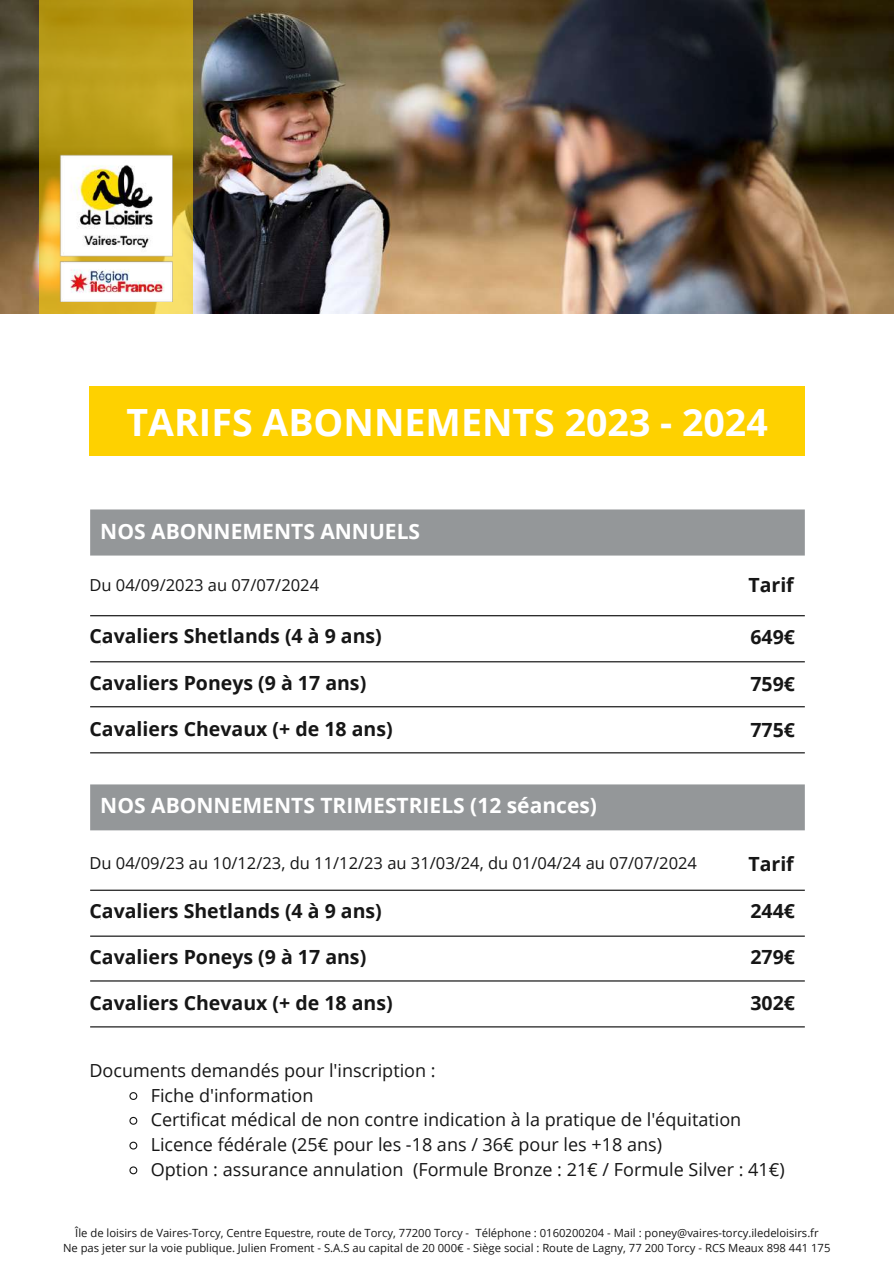
<style>
.page{position:relative;width:894px;height:1264px;background:#fff}
.page>*{position:absolute;margin:0;border:0;box-sizing:border-box;transform-origin:0 0}
.t1{font:700 37.5px "Open Sans";color:#fff}
.t2{font:700 21px "Open Sans";color:#fff}
.t3{font:700 19.5px "Open Sans";color:#161616}
.t4{font:18px/24.8px "Open Sans";color:#161616}
.t5{font:16.5px "Open Sans";color:#161616}
.t6{font:11.25px/15px "Open Sans";color:#161616;text-align:center}
</style>
<div class="page">
<img style="left:90px;top:509px;width:343px;height:245px">
<img style="left:433px;top:509px;width:372px;height:245px">
<div style="left:101px;top:625px;width:279px;height:30px;background:#fff"></div>
<div style="left:101px;top:672px;width:279px;height:30px;background:#fff"></div>
<div style="left:101px;top:719px;width:279px;height:30px;background:#fff"></div>
<div style="left:660px;top:625px;width:90px;height:30px;background:#fff"></div>
<div style="left:660px;top:672px;width:90px;height:30px;background:#fff"></div>
<div style="left:660px;top:719px;width:90px;height:30px;background:#fff"></div>
<div style="left:653px;top:578px;width:90px;height:30px;background:#fff"></div>
<div style="left:101px;top:519px;width:279px;height:30px;background:#949799"></div>
<img style="left:90px;top:784px;width:343px;height:244px">
<img style="left:433px;top:784px;width:372px;height:244px">
<div style="left:101px;top:899px;width:279px;height:30px;background:#fff"></div>
<div style="left:101px;top:946px;width:279px;height:31px;background:#fff"></div>
<div style="left:101px;top:993px;width:279px;height:30px;background:#fff"></div>
<div style="left:660px;top:899px;width:90px;height:30px;background:#fff"></div>
<div style="left:660px;top:946px;width:90px;height:31px;background:#fff"></div>
<div style="left:660px;top:993px;width:90px;height:30px;background:#fff"></div>
<div style="left:653px;top:852px;width:90px;height:30px;background:#fff"></div>
<div style="left:101px;top:794px;width:279px;height:30px;background:#949799"></div>
<img style="left:0;top:0;width:893px;height:313px">
<svg style="left:40px;top:0;width:152px;height:313px;background:#c2a320"></svg>
<img style="left:59px;top:154px;width:113px;height:148px">
<div style="left:89px;top:386px;width:715px;height:69px;background:#fed100"></div>
<svg style="left:129px;top:1092px;width:9px;height:8px"></svg>
<svg style="left:129px;top:1116px;width:9px;height:9px"></svg>
<svg style="left:129px;top:1141px;width:9px;height:9px"></svg>
<svg style="left:129px;top:1166px;width:9px;height:9px"></svg>
<h1 class="t1" style="left:126px;top:395px;width:642px">TARIFS ABONNEMENTS 2023 - 2024</h1>
<h2 class="t2" style="left:100px;top:516px;width:321px">NOS ABONNEMENTS ANNUELS</h2>
<h3 class="t5" style="left:89px;top:573px;width:231px">Du 04/09/2023 au 07/07/2024</h3>
<h3 class="t3" style="left:89px;top:622px;width:294px">Cavaliers Shetlands (4 à 9 ans)</h3>
<h3 class="t3" style="left:89px;top:668px;width:278px">Cavaliers Poneys (9 à 17 ans)</h3>
<h3 class="t3" style="left:89px;top:715px;width:304px">Cavaliers Chevaux (+ de 18 ans)</h3>
<h2 class="t2" style="left:100px;top:790px;width:498px">NOS ABONNEMENTS TRIMESTRIELS (12 séances)</h2>
<h3 class="t5" style="left:89px;top:850px;width:609px">Du 04/09/23 au 10/12/23, du 11/12/23 au 31/03/24, du 01/04/24 au 07/07/2024</h3>
<h3 class="t3" style="left:89px;top:896px;width:294px">Cavaliers Shetlands (4 à 9 ans)</h3>
<h3 class="t3" style="left:89px;top:943px;width:278px">Cavaliers Poneys (9 à 17 ans)</h3>
<h3 class="t3" style="left:89px;top:989px;width:304px">Cavaliers Chevaux (+ de 18 ans)</h3>
<h3 class="t4" style="left:89px;top:1057px;width:347px">Documents demandés pour l'inscription :</h3>
<h3 class="t3" style="left:748px;top:571px;width:47px">Tarif</h3>
<h3 class="t3" style="left:750px;top:623px;width:46px">649€</h3>
<h3 class="t3" style="left:750px;top:670px;width:46px">759€</h3>
<h3 class="t3" style="left:750px;top:716px;width:46px">775€</h3>
<h3 class="t3" style="left:748px;top:849px;width:47px">Tarif</h3>
<h3 class="t3" style="left:750px;top:896px;width:46px">244€</h3>
<h3 class="t3" style="left:750px;top:943px;width:46px">279€</h3>
<h3 class="t3" style="left:750px;top:989px;width:46px">302€</h3>
<h3 class="t4" style="left:151px;top:1082px;width:635px">Fiche d'information<br>Certificat médical de non contre indication à la pratique de l'équitation Licence fédérale (25€ pour les -18 ans / 36€ pour les +18 ans)<br>Option : assurance annulation (Formule Bronze : 21€ / Formule Silver : 41€)</h3>
<p class="t6" style="left:63px;top:1225px;width:768px">Île de loisirs de Vaires-Torcy, Centre Equestre, route de Torcy, 77200 Torcy - Téléphone : 0160200204 - Mail : poney@vaires-torcy.iledeloisirs.fr<br>Ne pas jeter sur la voie publique. Julien Froment - S.A.S au capital de 20 000€ - Siège social : Route de Lagny, 77 200 Torcy - RCS Meaux 898 441 175</p>
</div>
